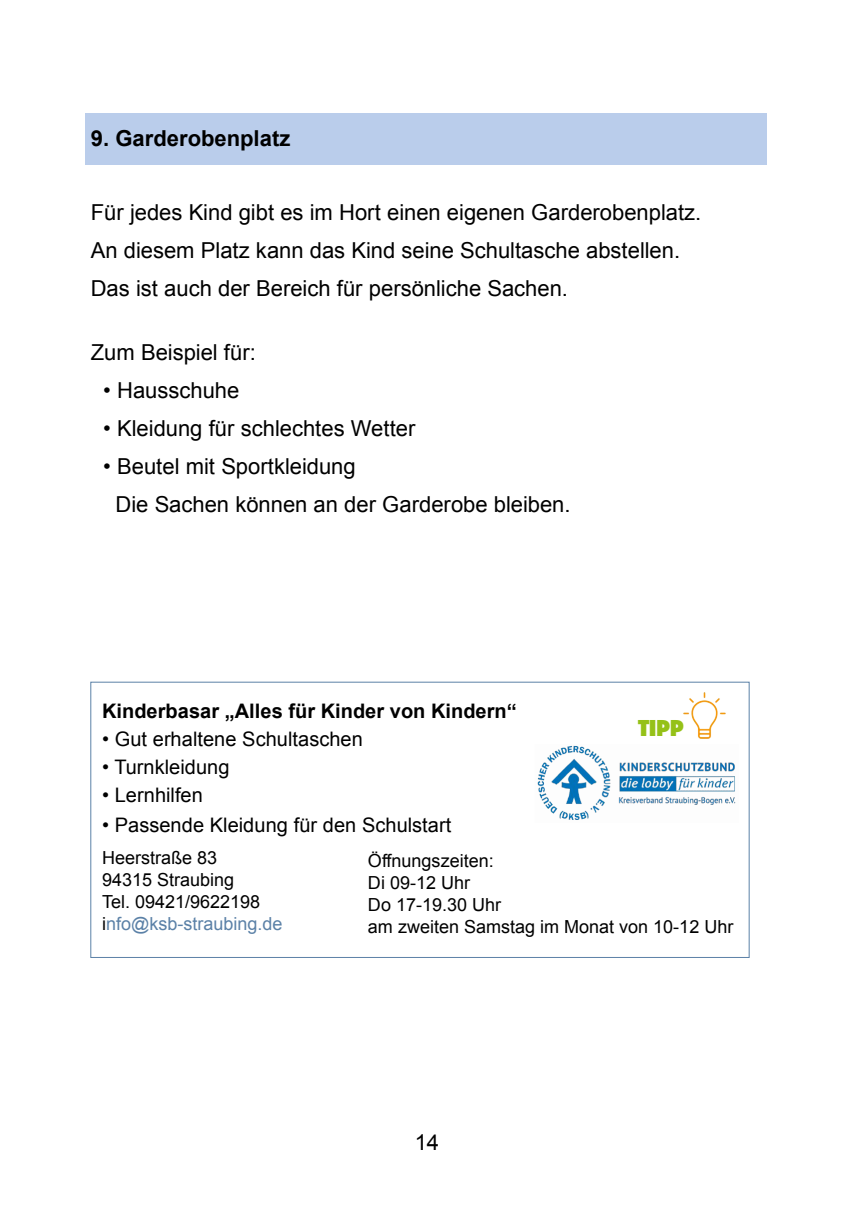
<style>
.page{position:relative;width:857px;height:1225px;background:#fff}
.page>*{position:absolute;margin:0;border:0;box-sizing:border-box;transform-origin:0 0}
.t1{font:24px "Phosphate Solid";color:#95c118}
.t2{font:22px/38px "Arial";color:#000}
.t3{font:700 22px "Arial";color:#000}
.t4{font:20px "Arial";letter-spacing:.005em;color:#000}
.t5{font:700 20px "Arial";color:#000}
.t6{font:18px/22px "Arial";color:#000}
.s1{color:#5b81a7}
</style>
<div class="page">
<div style="left:85px;top:113px;width:680px;height:51px;background:#bacdeb"></div>
<div style="left:90px;top:682px;width:659px;height:276px;border:1px solid #5b81a7"></div>
<img style="left:537px;top:745px;width:199px;height:75px">
<img style="left:683px;top:692px;width:43px;height:47px">
<p class="t3" style="left:91px;top:127px;width:201px">9. Garderobenplatz</p>
<p class="t2" style="left:91px;top:193px;width:611px">Für jedes Kind gibt es im Hort einen eigenen Garderobenplatz.<br>An diesem Platz kann das Kind seine Schultasche abstellen.<br>Das ist auch der Bereich für persönliche Sachen.</p>
<p class="t2" style="left:91px;top:333px;width:166px">Zum Beispiel für:</p>
<p class="t2" style="left:103px;top:371px;width:138px">• Hausschuhe</p>
<p class="t2" style="left:103px;top:409px;width:313px">• Kleidung für schlechtes Wetter</p>
<p class="t2" style="left:116px;top:447px;width:456px;text-indent:-12px">• Beutel mit Sportkleidung<br>Die Sachen können an der Garderobe bleiben.</p>
<p class="t5" style="left:102px;top:700px;width:416px">Kinderbasar „Alles für Kinder von Kindern“</p>
<p class="t4" style="left:102px;top:728px;width:262px">• Gut erhaltene Schultaschen</p>
<p class="t4" style="left:102px;top:756px;width:129px">• Turnkleidung</p>
<p class="t4" style="left:102px;top:784px;width:102px">• Lernhilfen</p>
<p class="t4" style="left:102px;top:814px;width:350px">• Passende Kleidung für den Schulstart</p>
<p class="t6" style="left:102px;top:847px;width:182px">Heerstraße 83<br>94315 Straubing<br>Tel. 09421/9622198 i<span class="s1">nfo@ksb-straubing.de</span></p>
<p class="t6" style="left:368px;top:849px;width:366px">Öffnungszeiten:<br>Di 09-12 Uhr<br>Do 17-19.30 Uhr<br>am zweiten Samstag im Monat von 10-12 Uhr</p>
<p class="t1" style="left:637px;top:713px;width:47px">TIPP</p>
<p class="t2" style="left:414px;top:1123px;width:26px">14</p>
</div>
